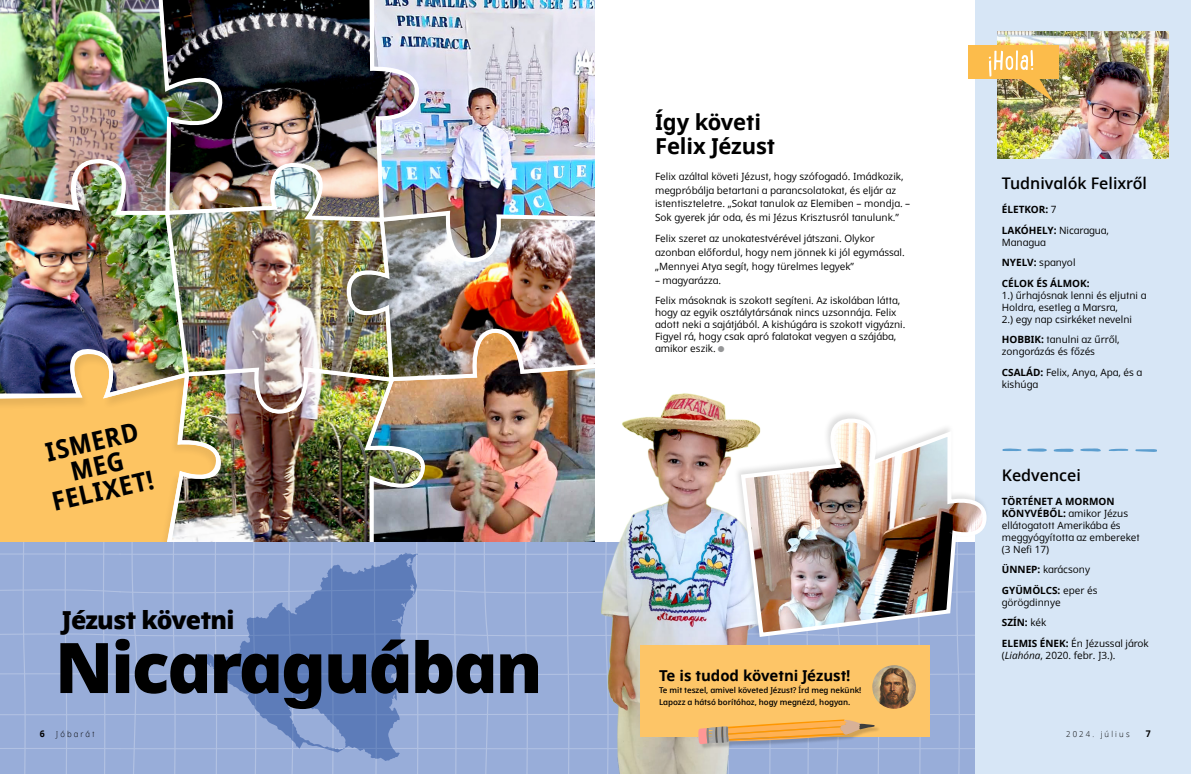
<style>
.page{position:relative;width:1191px;height:774px;background:#fff}
.page>*{position:absolute;margin:0;border:0;box-sizing:border-box;transform-origin:0 0}
.t1{font:800 69.8px "Dots Solidlds Lat";letter-spacing:-.03em;color:#000}
.t2{font:700 26px/25px "Dots Solid Condlds Lat";color:#000;text-align:center}
.t3{font:800 24.8px "Dots Solidlds Lat";letter-spacing:-.03em;color:#000}
.t4{font:700 22px/24px "Dots Solidlds Lat";letter-spacing:-.005em;color:#000}
.t5{font:600 16px "Dots Solidlds Lat";color:#000}
.t6{font:700 15px "Dots Solidlds Lat";color:#000}
.p2_10_12_Dots{font:10px/12px "Dots Solidlds Lat";color:#000}
.p2_10_15_Dots{font:10px/13.7px "Dots Solidlds Lat";color:#000}
.p2_10_12_Dots-2{font:700 10px "Dots Solidlds Lat";color:#000}
.t7{font:700 9.2px "Dots Solidlds Lat";color:#000;scale:.95 1}
.t8{font:300 8.2px "Dots Solidlds Lat";letter-spacing:.28em;color:#000;scale:.95 1}
.t9{font:600 8px/12px "Dots Solidlds Lat";letter-spacing:-.005em;color:#000}
.s1{font-family:"Ding P Ilds Dpi";font-size:8.5px;color:#969798}
.s2{font-weight:400}
.s3{font-weight:700}
.s4{font-style:italic}
</style>
<div class="page">
<img style="left:395px;top:0;width:200px;height:542px">
<img style="left:222px;top:0;width:199px;height:224px">
<img style="left:0;top:0;width:222px;height:154px">
<img style="left:226px;top:369px;width:204px;height:173px">
<img style="left:0;top:154px;width:163px;height:189px">
<img style="left:0;top:343px;width:226px;height:199px">
<img style="left:163px;top:153px;width:232px;height:260px">
<svg style="left:121px;top:542px;width:350px;height:232px;background:#99aed9"></svg>
<div style="left:0;top:542px;width:121px;height:232px;background:#98add9"></div>
<div style="left:975px;top:0;width:216px;height:774px;background:#d7e6f6"></div>
<img style="left:998px;top:31px;width:170px;height:128px">
<svg style="left:1002px;top:448px;width:19px;height:3px"></svg>
<svg style="left:1027px;top:448px;width:20px;height:4px"></svg>
<svg style="left:1053px;top:448px;width:21px;height:4px"></svg>
<svg style="left:1080px;top:448px;width:21px;height:4px"></svg>
<svg style="left:1108px;top:449px;width:20px;height:2px"></svg>
<svg style="left:1135px;top:449px;width:22px;height:3px"></svg>
<div style="left:967px;top:45px;width:91px;height:34px;background:#fcbc4b"></div>
<img style="left:471px;top:293px;width:262px;height:481px">
<div style="left:640px;top:645px;width:289px;height:91px;background:#fdc567"></div>
<svg style="left:698px;top:542px;width:277px;height:232px"></svg>
<svg style="left:203px;top:552px;width:215px;height:209px;background:#7a94c8"></svg>
<div style="left:733px;top:410px;width:256px;height:229px;background:#000;opacity:.13"></div>
<img style="left:738px;top:416px;width:251px;height:223px">
<img style="left:988px;top:50px;width:65px;height:51px">
<img style="left:872px;top:665px;width:44px;height:44px;border-radius:22px">
<p class="t2" style="left:38px;top:442px;width:105px;rotate:-13deg">ISMERD<br>MEG<br>FELIXET!</p>
<p class="t3" style="left:63px;top:601px;width:173px">Jézust követni</p>
<p class="t1" style="left:55px;top:614px;width:489px">Nicaraguában</p>
<p class="t4" style="left:655px;top:111px;width:122px">Így követi<br>Felix Jézust</p>
<p class="p2_10_15_Dots" style="left:655px;top:170px;width:257px">Felix azáltal követi Jézust, hogy szófogadó. Imádkozik, megpróbálja betartani a parancsolatokat, és eljár az istentiszteletre. „Sokat tanulok az Elemiben – mondja. – Sok gyerek jár oda, és mi Jézus Krisztusról tanulunk.”</p>
<p class="p2_10_15_Dots" style="left:655px;top:232px;width:251px">Felix szeret az unokatestvérével játszani. Olykor azonban előfordul, hogy nem jönnek ki jól egymással. „Mennyei Atya segít, hogy türelmes legyek”</p>
<p class="p2_10_15_Dots" style="left:655px;top:273px;width:68px">– magyarázza.</p>
<p class="p2_10_12_Dots" style="left:655px;top:294px;width:252px">Felix másoknak is szokott segíteni. Az iskolában látta, hogy az egyik osztálytársának nincs uzsonnája. Felix adott neki a sajátjából. A kishúgára is szokott vigyázni.<br>Figyel rá, hogy csak apró falatokat vegyen a szájába, amikor eszik. <span class="s1">●</span></p>
<p class="t6" style="left:659px;top:664px;width:193px">Te is tudod követni Jézust!</p>
<p class="t9" style="left:659px;top:684px;width:204px">Te mit teszel, amivel követed Jézust? Írd meg nekünk!<br>Lapozz a hátsó borítóhoz, hogy megnézd, hogyan.</p>
<p class="t5" style="left:1001px;top:172px;width:147px">Tudnivalók Felixről</p>
<p class="p2_10_12_Dots-2" style="left:1001px;top:202px;width:56px">ÉLETKOR: <span class="s2">7</span></p>
<p class="p2_10_12_Dots" style="left:1001px;top:224px;width:109px"><span class="s3">LAKÓHELY:</span> Nicaragua,<br>Managua</p>
<p class="p2_10_12_Dots" style="left:1001px;top:257px;width:75px"><span class="s3">NYELV:</span> spanyol</p>
<p class="p2_10_12_Dots" style="left:1001px;top:277px;width:146px"><span class="s3">CÉLOK ÉS ÁLMOK:<br></span>1.) űrhajósnak lenni és eljutni a<br>Holdra, esetleg a Marsra,<br>2.) egy nap csirkéket nevelni</p>
<p class="p2_10_12_Dots" style="left:1001px;top:334px;width:119px"><span class="s3">HOBBIK:</span> tanulni az űrről, zongorázás és főzés</p>
<p class="p2_10_12_Dots" style="left:1001px;top:366px;width:142px"><span class="s3">CSALÁD:</span> Felix, Anya, Apa, és a kishúga</p>
<p class="t5" style="left:1001px;top:463px;width:80px">Kedvencei</p>
<p class="p2_10_12_Dots" style="left:1001px;top:495px;width:139px"><span class="s3">TÖRTÉNET A MORMON<br>KÖNYVÉBŐL:</span> amikor Jézus ellátogatott Amerikába és meggyógyította az embereket (3 Nefi 17)</p>
<p class="p2_10_12_Dots" style="left:1001px;top:563px;width:90px"><span class="s3">ÜNNEP:</span> karácsony</p>
<p class="p2_10_12_Dots" style="left:1001px;top:584px;width:97px"><span class="s3">GYÜMÖLCS:</span> eper és görögdinnye</p>
<p class="p2_10_12_Dots-2" style="left:1001px;top:615px;width:46px">SZÍN: <span class="s2">kék</span></p>
<p class="p2_10_12_Dots" style="left:1001px;top:637px;width:148px"><span class="s3">ELEMIS ÉNEK:</span> Én Jézussal járok (<span class="s4">Liahóna</span>, 2020. febr. J3.).</p>
<p class="t7" style="left:40px;top:727px;width:7px">6</p>
<p class="t8" style="left:56px;top:728px;width:41px">Jóbarát</p>
<p class="t8" style="left:1066px;top:728px;width:68px">2024. július</p>
<p class="t7" style="left:1146px;top:727px;width:7px">7</p>
</div>
